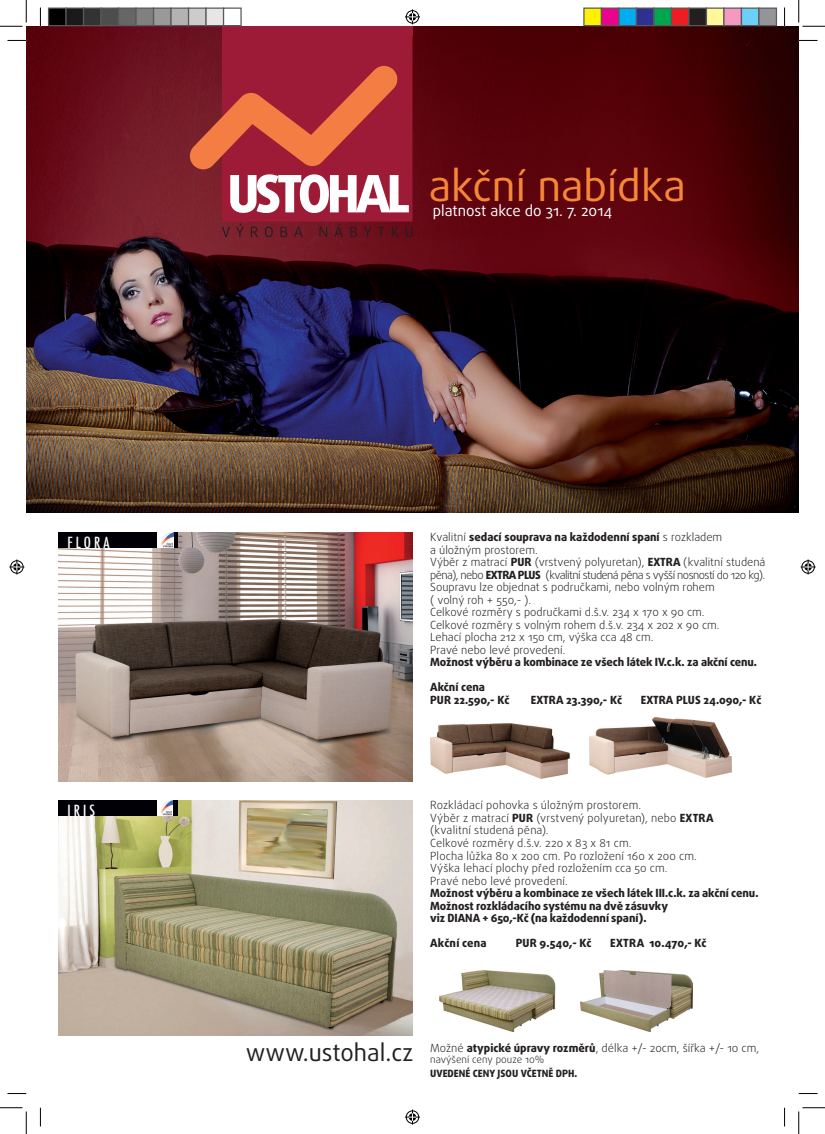
<style>
.page{position:relative;width:825px;height:1134px;background:#fff}
.page>*{position:absolute;margin:0;border:0;box-sizing:border-box;transform-origin:0 0}
.t1{font:42.5px "Daxline Pro";color:#f58838}
.t2{font:23.75px "Daxline Pro";color:#231f20}
.t3{font:15px "Daxline Pro";color:#fff}
.t4{font:500 condensed 15px "Futura";color:#fff}
.t5{font:300 11.25px "Daxline Pro";color:#231f20}
.t6{font:800 11.25px "Daxline Pro";letter-spacing:-.005em;color:#231f20}
.t7{font:300 11.25px/12.5px "Daxline Pro";letter-spacing:-.035em;color:#231f20}
.t8{font:800 11.25px "Daxline Pro";letter-spacing:.015em;color:#231f20}
.t9{font:800 10px "Daxline Pro";color:#231f20}
.t10{font:300 10px "Daxline Pro";color:#231f20}
.s1{font-weight:300}
.s2{font-weight:800}
</style>
<div class="page">
<img style="left:26px;top:26px;width:773px;height:486px">
<img style="left:58px;top:800px;width:355px;height:234px">
<img style="left:58px;top:532px;width:354px;height:249px">
<img style="left:430px;top:723px;width:140px;height:55px">
<img style="left:590px;top:717px;width:141px;height:59px">
<div style="left:58px;top:532px;width:120px;height:15px;background:#000006"></div>
<div style="left:58px;top:800px;width:120px;height:15px;background:#000006"></div>
<img style="left:158px;top:532px;width:15px;height:15px">
<div style="left:222px;top:26px;width:191px;height:10px;background:#9e1b37"></div>
<img style="left:157px;top:800px;width:16px;height:15px">
<img style="left:439px;top:970px;width:117px;height:61px">
<img style="left:581px;top:970px;width:111px;height:61px">
<svg style="left:188px;top:31px;width:224px;height:206px;background:#ab3f48"></svg>
<svg style="left:8px;top:40px;width:18px;height:1px"></svg>
<svg style="left:799px;top:40px;width:18px;height:1px"></svg>
<svg style="left:8px;top:1093px;width:18px;height:1px"></svg>
<svg style="left:799px;top:1093px;width:18px;height:1px"></svg>
<svg style="left:40px;top:7px;width:1px;height:19px"></svg>
<svg style="left:40px;top:1107px;width:1px;height:19px"></svg>
<svg style="left:784px;top:7px;width:1px;height:19px"></svg>
<svg style="left:784px;top:1107px;width:1px;height:19px"></svg>
<svg style="left:0;top:0;width:27px;height:27px"></svg>
<svg style="left:0;top:1107px;width:27px;height:26px"></svg>
<svg style="left:798px;top:0;width:27px;height:27px"></svg>
<svg style="left:798px;top:1107px;width:27px;height:26px"></svg>
<svg style="left:405px;top:9px;width:15px;height:15px"></svg>
<svg style="left:405px;top:1109px;width:15px;height:15px"></svg>
<svg style="left:9px;top:559px;width:15px;height:15px"></svg>
<svg style="left:801px;top:559px;width:15px;height:15px"></svg>
<div style="left:49px;top:8px;width:17px;height:18px;background:#000"></div>
<div style="left:48px;top:8px;width:19px;height:18px;border:1px solid #595959"></div>
<div style="left:66px;top:8px;width:18px;height:18px;background:#1a1a1a"></div>
<div style="left:65px;top:8px;width:19px;height:18px;border:1px solid #595959"></div>
<div style="left:84px;top:8px;width:17px;height:18px;background:#333"></div>
<div style="left:83px;top:8px;width:19px;height:18px;border:1px solid #595959"></div>
<div style="left:101px;top:8px;width:18px;height:18px;background:#4d4d4d"></div>
<div style="left:100px;top:8px;width:19px;height:18px;border:1px solid #595959"></div>
<div style="left:119px;top:8px;width:17px;height:18px;background:#666"></div>
<div style="left:118px;top:8px;width:19px;height:18px;border:1px solid #595959"></div>
<div style="left:136px;top:8px;width:18px;height:18px;background:#808080"></div>
<div style="left:135px;top:8px;width:19px;height:18px;border:1px solid #595959"></div>
<div style="left:154px;top:8px;width:17px;height:18px;background:#999"></div>
<div style="left:153px;top:8px;width:19px;height:18px;border:1px solid #595959"></div>
<div style="left:171px;top:8px;width:18px;height:18px;background:#b3b3b3"></div>
<div style="left:170px;top:8px;width:19px;height:18px;border:1px solid #595959"></div>
<div style="left:189px;top:8px;width:17px;height:18px;background:#ccc"></div>
<div style="left:188px;top:8px;width:19px;height:18px;border:1px solid #595959"></div>
<div style="left:206px;top:8px;width:18px;height:18px;background:#e6e6e6"></div>
<div style="left:205px;top:8px;width:19px;height:18px;border:1px solid #595959"></div>
<div style="left:223px;top:8px;width:19px;height:18px;border:1px solid #595959"></div>
<div style="left:584px;top:8px;width:17px;height:18px;background:#fff101"></div>
<div style="left:583px;top:8px;width:19px;height:18px;border:1px solid #595959"></div>
<div style="left:601px;top:8px;width:18px;height:18px;background:#ed028c"></div>
<div style="left:601px;top:8px;width:19px;height:18px;border:1px solid #595959"></div>
<div style="left:619px;top:8px;width:17px;height:18px;background:#00aeef"></div>
<div style="left:618px;top:8px;width:19px;height:18px;border:1px solid #595959"></div>
<div style="left:636px;top:8px;width:18px;height:18px;background:#2e3092"></div>
<div style="left:636px;top:8px;width:19px;height:18px;border:1px solid #595959"></div>
<div style="left:654px;top:8px;width:17px;height:18px;background:#00a54f"></div>
<div style="left:653px;top:8px;width:19px;height:18px;border:1px solid #595959"></div>
<div style="left:671px;top:8px;width:18px;height:18px;background:#ee1d23"></div>
<div style="left:671px;top:8px;width:19px;height:18px;border:1px solid #595959"></div>
<div style="left:689px;top:8px;width:17px;height:18px;background:#231f20"></div>
<div style="left:688px;top:8px;width:19px;height:18px;border:1px solid #595959"></div>
<div style="left:706px;top:8px;width:18px;height:18px;background:#fff79a"></div>
<div style="left:706px;top:8px;width:19px;height:18px;border:1px solid #595959"></div>
<div style="left:724px;top:8px;width:17px;height:18px;background:#f499c2"></div>
<div style="left:723px;top:8px;width:19px;height:18px;border:1px solid #595959"></div>
<div style="left:741px;top:8px;width:18px;height:18px;background:#6bcff6"></div>
<div style="left:741px;top:8px;width:19px;height:18px;border:1px solid #595959"></div>
<div style="left:759px;top:8px;width:17px;height:18px;background:#939598"></div>
<div style="left:758px;top:8px;width:19px;height:18px;border:1px solid #595959"></div>
<p class="t4" style="left:67px;top:532px;width:44px">F L O R A</p>
<p class="t4" style="left:67px;top:800px;width:29px">I R I S</p>
<p class="t1" style="left:429px;top:158px;width:259px">akční nabídka</p>
<p class="t3" style="left:433px;top:201px;width:181px">platnost akce do 31. 7. 2014</p>
<p class="t6" style="left:430px;top:529px;width:294px"><span class="s1">Kvalitní</span> sedací souprava na každodenní spaní <span class="s1">s rozkladem</span></p>
<p class="t5" style="left:430px;top:542px;width:109px">a úložným prostorem.</p>
<p class="t5" style="left:430px;top:554px;width:337px">Výběr z matrací <span class="s2">PUR</span> (vrstvený polyuretan), <span class="s2">EXTRA</span> (kvalitní studená</p>
<p class="t7" style="left:430px;top:568px;width:337px">pěna), nebo <span class="s2">EXTRA PLUS</span> (kvalitní studená pěna s vyšší nosností do 120 kg).<br>Soupravu lze objednat s područkami, nebo volným rohem</p>
<p class="t5" style="left:430px;top:592px;width:103px">( volný roh + 550,- ).</p>
<p class="t5" style="left:430px;top:604px;width:276px">Celkové rozměry s područkami d.š.v. 234 x 170 x 90 cm.</p>
<p class="t5" style="left:430px;top:617px;width:291px">Celkové rozměry s volným rohem d.š.v. 234 x 202 x 90 cm.</p>
<p class="t5" style="left:430px;top:629px;width:225px">Lehací plocha 212 x 150 cm, výška cca 48 cm.</p>
<p class="t5" style="left:430px;top:642px;width:137px">Pravé nebo levé provedení.</p>
<p class="t6" style="left:430px;top:654px;width:328px">Možnost výběru a kombinace ze všech látek IV.c.k. za akční cenu.</p>
<p class="t6" style="left:430px;top:679px;width:56px">Akční cena</p>
<p class="t6" style="left:430px;top:692px;width:81px">PUR 22.590,- Kč</p>
<p class="t6" style="left:531px;top:692px;width:93px">EXTRA 23.390,- Kč</p>
<p class="t6" style="left:641px;top:692px;width:122px">EXTRA PLUS 24.090,- Kč</p>
<p class="t5" style="left:430px;top:797px;width:213px">Rozkládací pohovka s úložným prostorem.</p>
<p class="t5" style="left:430px;top:810px;width:285px">Výběr z matrací <span class="s2">PUR</span> (vrstvený polyuretan), nebo <span class="s2">EXTRA</span></p>
<p class="t5" style="left:430px;top:822px;width:120px">(kvalitní studená pěna).</p>
<p class="t5" style="left:430px;top:835px;width:203px">Celkové rozměry d.š.v. 220 x 83 x 81 cm.</p>
<p class="t5" style="left:430px;top:847px;width:268px">Plocha lůžka 80 x 200 cm. Po rozložení 160 x 200 cm.</p>
<p class="t5" style="left:430px;top:860px;width:239px">Výška lehací plochy před rozložením cca 50 cm.</p>
<p class="t5" style="left:430px;top:872px;width:139px">Pravé nebo levé provedení.</p>
<p class="t6" style="left:430px;top:885px;width:330px">Možnost výběru a kombinace ze všech látek III.c.k. za akční cenu.</p>
<p class="t6" style="left:430px;top:897px;width:240px">Možnost rozkládacího systému na dvě zásuvky</p>
<p class="t6" style="left:430px;top:910px;width:218px">viz DIANA + 650,-Kč (na každodenní spaní).</p>
<p class="t8" style="left:430px;top:935px;width:58px">Akční cena</p>
<p class="t6" style="left:516px;top:935px;width:77px">PUR 9.540,- Kč</p>
<p class="t6" style="left:610px;top:935px;width:98px">EXTRA 10.470,- Kč</p>
<p class="t2" style="left:246px;top:1036px;width:169px">www.ustohal.cz</p>
<p class="t5" style="left:430px;top:1039px;width:331px">Možné <span class="s2">atypické úpravy rozměrů</span>, délka +/- 20cm, šířka +/- 10 cm,</p>
<p class="t10" style="left:430px;top:1052px;width:116px">navýšení ceny pouze 10%</p>
<p class="t9" style="left:430px;top:1066px;width:149px">UVEDENÉ CENY JSOU VČETNĚ DPH.</p>
</div>
